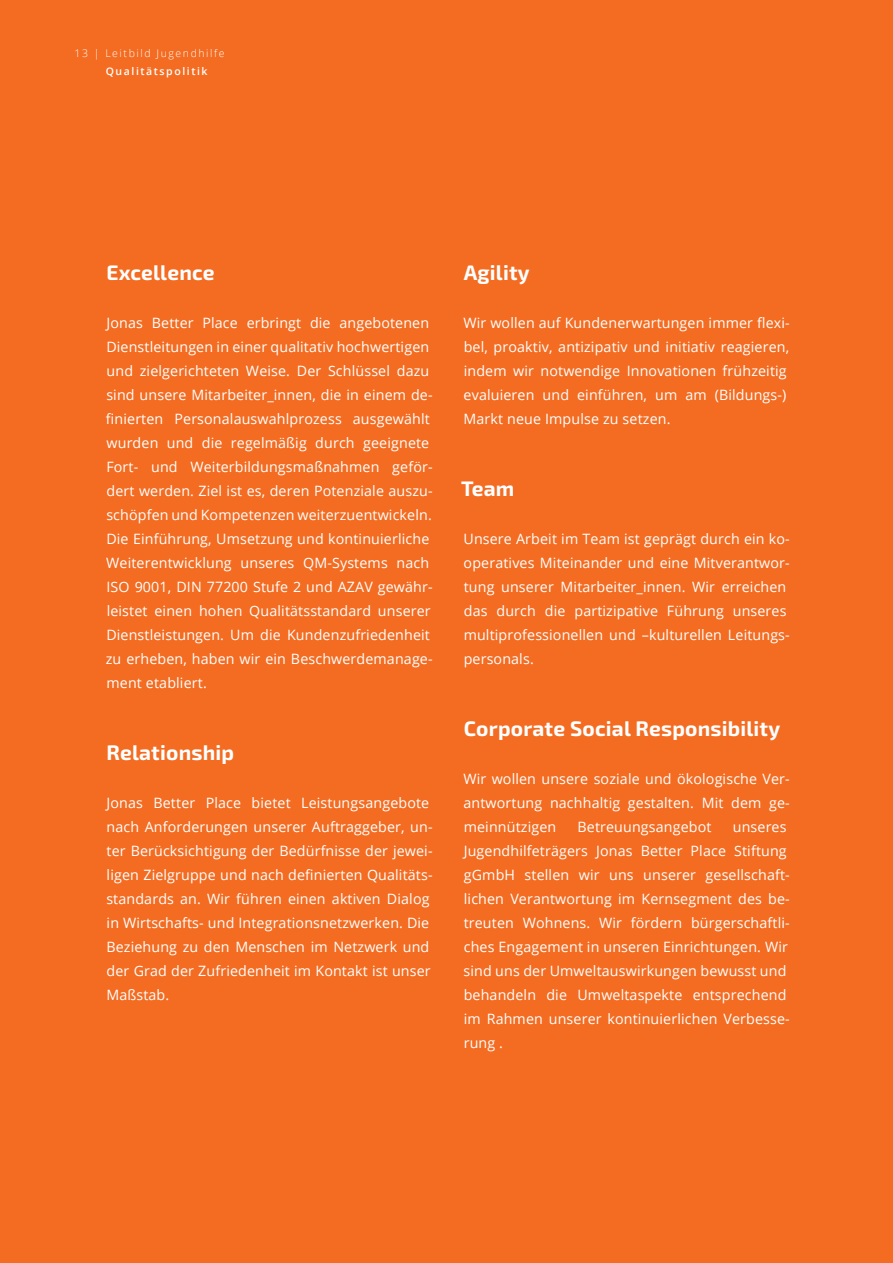
<style>
.page{position:relative;width:893px;height:1263px;background:#f36c21}
.page>*{position:absolute;margin:0;border:0;box-sizing:border-box;transform-origin:0 0}
.t1{font:700 21px "Exo 2";letter-spacing:.01em;color:#fff}
.t2{font:14.25px/24px "Open Sans";letter-spacing:.01em;color:#fff}
.t3{font:300 10.5px "Open Sans";letter-spacing:.15em;color:#fff}
.t4{font:600 10.5px "Open Sans";letter-spacing:.15em;color:#fff}
</style>
<div class="page">
<p class="t3" style="left:74px;top:49px;width:152px">13 | Leitbild Jugendhilfe</p>
<p class="t4" style="left:106px;top:67px;width:103px">Qualitätspolitik</p>
<h1 class="t1" style="left:106px;top:261px;width:110px">Excellence</h1>
<p class="t2" style="left:106px;top:310px;width:328px">Jonas Better Place erbringt die angebotenen Dienstleitungen in einer qualitativ hochwertigen und zielgerichteten Weise. Der Schlüssel dazu sind unsere Mitarbeiter_innen, die in einem de&shy;finierten Personalauswahlprozess ausgewählt wurden und die regelmäßig durch geeignete Fort- und Weiterbildungsmaßnahmen geför&shy;dert werden. Ziel ist es, deren Potenziale auszu&shy;schöpfen und Kompetenzen weiterzuentwickeln.<br>Die Einführung, Umsetzung und kontinuierliche Weiterentwicklung unseres QM-Systems nach ISO 9001, DIN 77200 Stufe 2 und AZAV gewähr&shy;leistet einen hohen Qualitätsstandard unserer Dienstleistungen. Um die Kundenzufriedenheit zu erheben, haben wir ein Beschwerdemanage&shy;ment etabliert.</p>
<h1 class="t1" style="left:107px;top:741px;width:129px">Relationship</h1>
<p class="t2" style="left:106px;top:790px;width:328px">Jonas Better Place bietet Leistungsangebote nach Anforderungen unserer Auftraggeber, un&shy;ter Berücksichtigung der Bedürfnisse der jewei&shy;ligen Zielgruppe und nach definierten Qualitäts&shy;standards an. Wir führen einen aktiven Dialog in Wirtschafts- und Integrationsnetzwerken. Die Beziehung zu den Menschen im Netzwerk und der Grad der Zufriedenheit im Kontakt ist unser Maßstab.</p>
<h1 class="t1" style="left:464px;top:261px;width:67px">Agility</h1>
<p class="t2" style="left:463px;top:310px;width:328px">Wir wollen auf Kundenerwartungen immer flexi&shy;bel, proaktiv, antizipativ und initiativ reagieren, indem wir notwendige Innovationen frühzeitig evaluieren und einführen, um am (Bildungs-)<br>Markt neue Impulse zu setzen.</p>
<h1 class="t1" style="left:461px;top:477px;width:55px">Team</h1>
<p class="t2" style="left:463px;top:526px;width:328px">Unsere Arbeit im Team ist geprägt durch ein ko&shy;operatives Miteinander und eine Mitverantwor&shy;tung unserer Mitarbeiter_innen. Wir erreichen das durch die partizipative Führung unseres multiprofessionellen und –kulturellen Leitungs&shy;personals.</p>
<h1 class="t1" style="left:464px;top:717px;width:318px">Corporate Social Responsibility</h1>
<p class="t2" style="left:463px;top:766px;width:328px;text-align:justify">Wir wollen unsere soziale und ökologische Ver&shy;antwortung nachhaltig gestalten. Mit dem ge&shy;meinnützigen</p>
<p class="t2" style="left:577px;top:814px;width:136px">Betreuungsangebot</p>
<p class="t2" style="left:463px;top:814px;width:328px;text-indent:269px">unseres Jugendhilfeträgers Jonas Better Place Stiftung gGmbH stellen wir uns unserer gesellschaft&shy;lichen Verantwortung im Kernsegment des be&shy;treuten Wohnens. Wir fördern bürgerschaftli&shy;ches Engagement in unseren Einrichtungen. Wir sind uns der Umweltauswirkungen bewusst und behandeln die Umweltaspekte entsprechend im Rahmen unserer kontinuierlichen Verbesse&shy;rung .</p>
</div>
